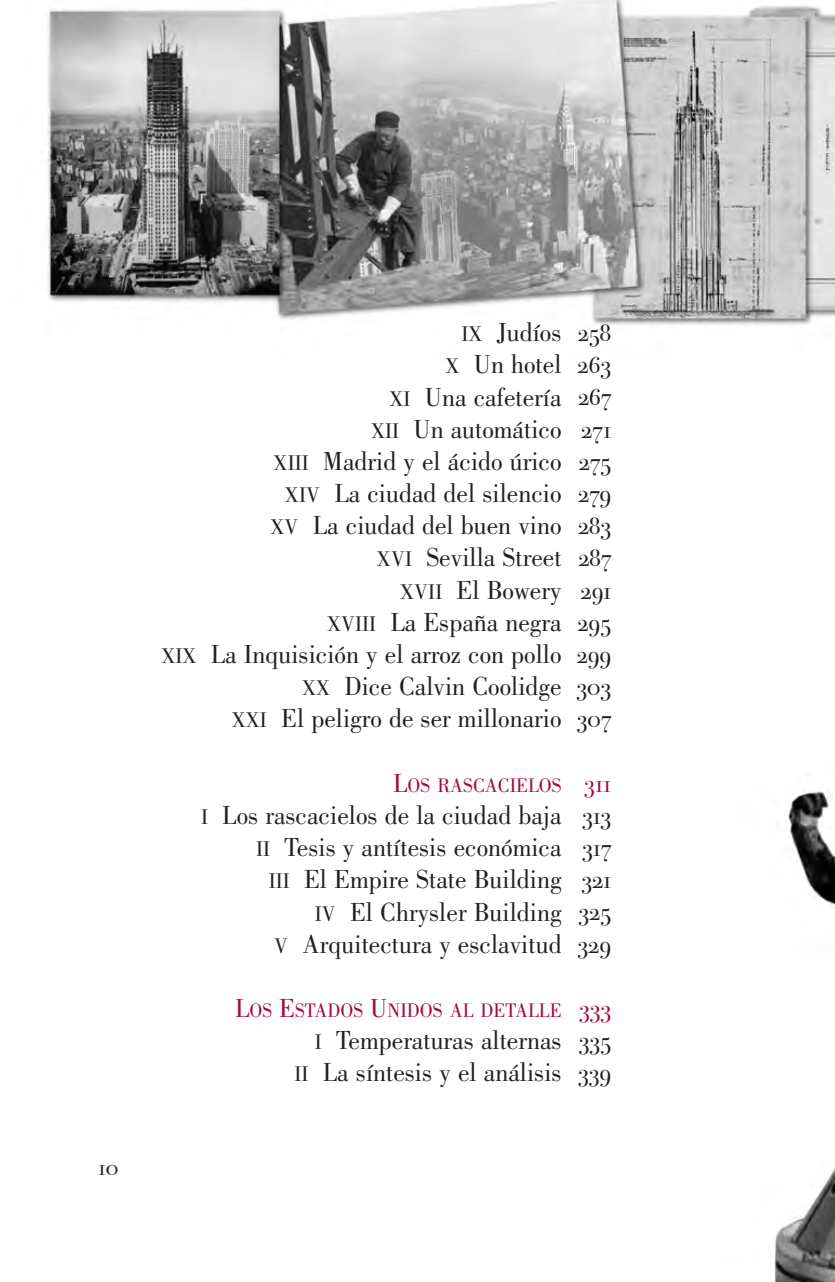
<style>
.page{position:relative;width:835px;height:1282px;background:#fff}
.page>*{position:absolute;margin:0;border:0;box-sizing:border-box;transform-origin:0 0}
.t1{font:27px/32.2px "Bodoni";color:#231f20;text-align:right;scale:.96 1}
.t2{font:24.75px/32.2px "Bodoni Svty Two SCITCTT Book";color:#231f20;text-align:justify;scale:.96 1}
.t3{font:24.75px "Bodoni Svty Two SCITCTT Book";letter-spacing:.01em;color:#a30a34;scale:.96 1}
.t4{font:22.5px "Bodoni Svty Two SCITCTT Book";color:#231f20}
.t5{font:20.25px "Bodoni";color:#a30a34;scale:.96 1}
.s1{font-size:22.05px}
.s2{font-size:27px}
</style>
<div class="page">
<img style="left:46px;top:0;width:789px;height:1281px">
<svg style="left:831px;top:0;width:4px;height:4px"></svg>
<svg style="left:831px;top:1278px;width:4px;height:4px"></svg>
<p class="t4" style="left:99px;top:1153px;width:21px">10</p>
<p class="t1" style="left:161px;top:316px;width:418px"><span class="s1">IX</span> Judíos<br><span class="s1">X</span> Un hotel<br><span class="s1">XI</span> Una cafetería<br><span class="s1">XII</span> Un automático<br><span class="s1">XIII</span> Madrid y el ácido úrico<br><span class="s1">XIV</span> La ciudad del silencio<br><span class="s1">XV</span> La ciudad del buen vino<br><span class="s1">XVI</span> Sevilla Street<br><span class="s1">XVII</span> El Bowery<br><span class="s1">XVIII</span> La España negra<br><span class="s1">XIX</span> La Inquisición y el arroz con pollo<br><span class="s1">XX</span> Dice Calvin Coolidge<br><span class="s1">XXI</span> El peligro de ser millonario</p>
<p class="t5" style="left:393px;top:774px;width:177px"><span class="s2">L</span>OS RASCACIELOS</p>
<p class="t1" style="left:201px;top:799px;width:377px"><span class="s1">I</span> Los rascacielos de la ciudad baja<br><span class="s1">II</span> Tesis y antítesis económica<br><span class="s1">III</span> El Empire State Building<br><span class="s1">IV</span> El Chrysler Building<br><span class="s1">V</span> Arquitectura y esclavitud</p>
<p class="t5" style="left:235px;top:999px;width:342px"><span class="s2">L</span>OS <span class="s2">E</span>STADOS <span class="s2">U</span>NIDOS AL DETALLE</p>
<p class="t1" style="left:295px;top:1024px;width:280px"><span class="s1">I</span> Temperaturas alternas<br><span class="s1">II</span> La síntesis y el análisis</p>
<p class="t2" style="left:577px;top:316px;width:38px">258<br>263<br>267<br>271<br>275<br>279<br>283<br>287<br>291<br>295<br>299<br>303<br>307</p>
<p class="t3" style="left:584px;top:768px;width:29px">311</p>
<p class="t2" style="left:578px;top:799px;width:36px">313<br>317<br>321<br>325<br>329</p>
<p class="t3" style="left:579px;top:993px;width:35px">333</p>
<p class="t2" style="left:578px;top:1024px;width:36px">335<br>339</p>
</div>
